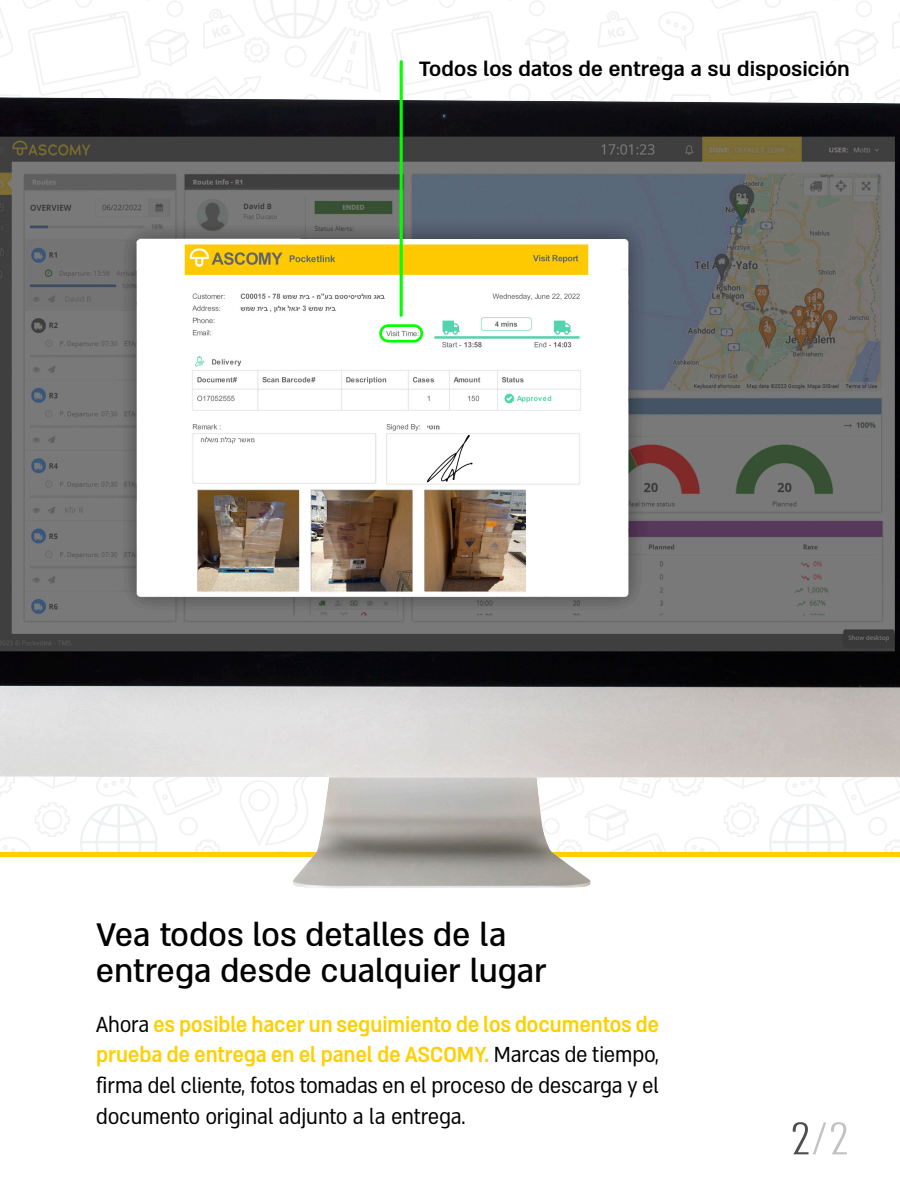
<style>
.page{position:relative;width:900px;height:1200px;background:#fff}
.page>*{position:absolute;margin:0;border:0;box-sizing:border-box;transform-origin:0 0}
.t1{font:300 52.75px "Almoni Tzar M Lv 5 AAA";color:#c0c2c4;scale:1.1 1}
.t2{font:500 37.5px/36.1px "Almoni M Lv 5 AAA";color:#000}
.t3{font:25px/30.6px "Almoni M Lv 5 AAA D Bold";color:#ffcf01;scale:.9 1}
.t4{font:25px/30.6px "Almoni M Lv 5 AAA";color:#000;scale:.9 1}
.t5{font:23.75px "Almoni M Lv 5 AAA D Bold";color:#000}
.s1{font-family:"Almoni M Lv 5 AAA";color:#000}
.s2{color:#4e4e50}
</style>
<div class="page">
<svg style="left:0;top:0;width:900px;height:60px"></svg>
<img style="left:0;top:60px;width:900px;height:829px">
<div style="left:379px;top:324px;width:44px;height:19px;border:3px solid #0f0;border-radius:8px"></div>
<hr style="left:400px;top:62px;width:3px;height:253px;background:#0f0">
<p class="t5" style="left:419px;top:53px;width:433px">Todos los datos de entrega a su disposición</p>
<h2 class="t2" style="left:96px;top:915px;width:452px">Vea todos los detalles de la entrega desde cualquier lugar</h2>
<p class="t3" style="left:96px;top:1008px;width:627px"><span class="s1">Ahora</span> es posible hacer un seguimiento de los documentos de prueba de entrega en el panel de ASCOMY. <span class="s1">Marcas de tiempo,</span></p>
<p class="t4" style="left:96px;top:1069px;width:627px">firma del cliente, fotos tomadas en el proceso de descarga y el documento original adjunto laa entrega.</p>
<h1 class="t1" style="left:791px;top:1109px;width:54px"><span class="s2">2</span>/2</h1>
</div>
